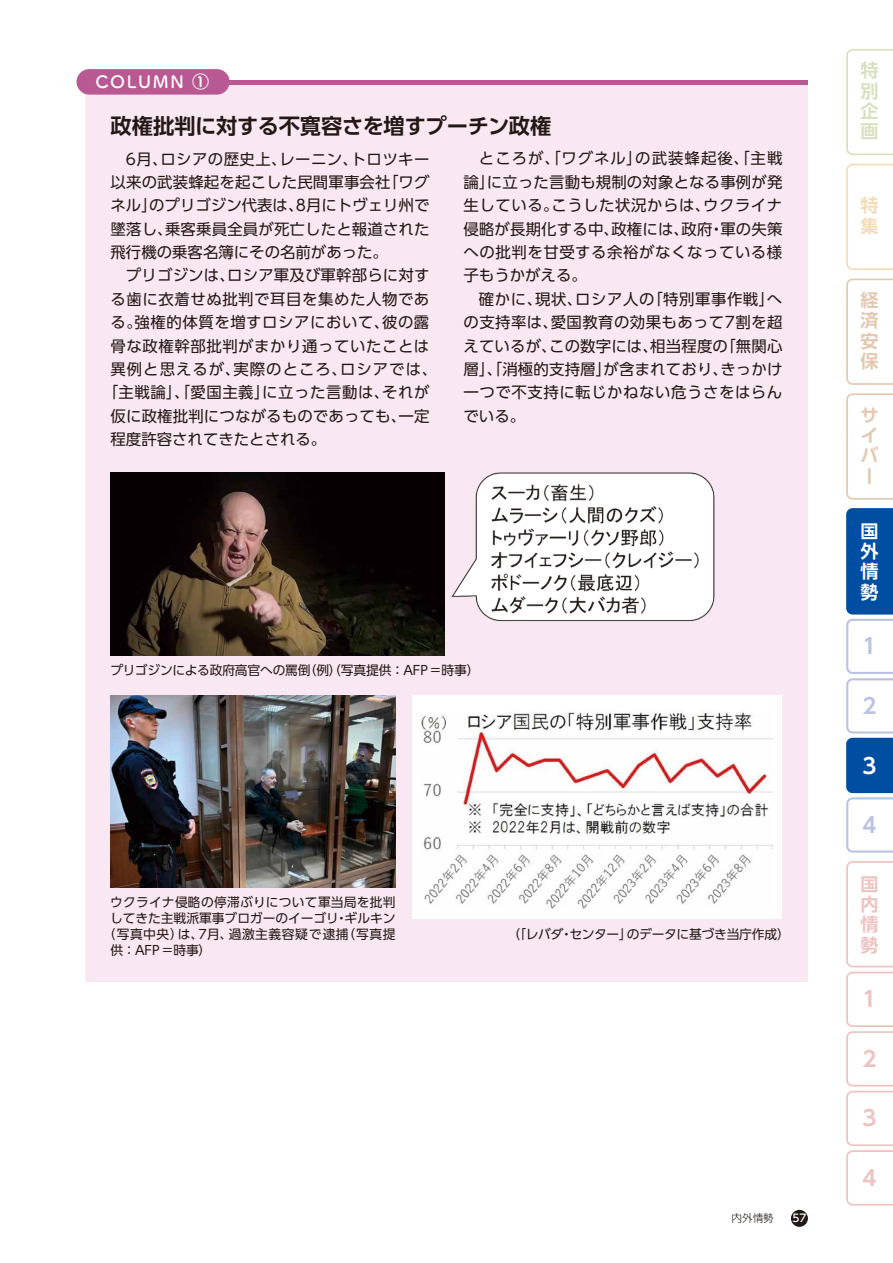
<style>
.page{position:relative;width:893px;height:1263px;background:#fff}
.page>*{position:absolute;margin:0;border:0;box-sizing:border-box;transform-origin:0 0}
.t1{font:700 21.3px "UD Shin Go Pr 6 N De";letter-spacing:-.015em;color:#221815}
.t2{font:700 21.3px "UD Shin Go Pr 6 N De";color:#edc3c0}
.t3{font:700 21.3px "UD Shin Go Pr 6 N De";color:#bbc3e3}
.t4{font:700 21.3px "UD Shin Go Pr 6 N De";color:#fff}
.t5{font:700 18px/20.4px "UD Shin Go Pr 6 N De";color:#e4c9b1;text-align:justify}
.t6{font:700 18px/20.4px "UD Shin Go Pr 6 N De";color:#edc3c0;text-align:justify}
.t7{font:700 18px/20.4px "UD Shin Go Pr 6 N De";color:#d7e1c0;text-align:justify}
.t8{font:700 18px/20.4px "UD Shin Go Pr 6 N De";color:#fff;text-align:justify}
.t9{font:700 18px/20.4px "UD Shin Go Pr 6 N De";color:#f4dcb8}
.t10{font:700 16.95px "Tsuku A Rd Gothic";letter-spacing:.1em;color:#fff}
.t11{font:15.45px/23.4px "UD Shin Go Pr 6 N";letter-spacing:.01em;color:#221815;text-align:justify}
.t12{font:15.45px "UD Shin Go Pr 6 N";letter-spacing:.035em;color:#221815}
.t13{font:15.45px "UD Shin Go Pr 6 N";letter-spacing:.06em;color:#221815}
.t14{font:12.75px "UD Shin Go Pr 6 N";letter-spacing:-.005em;color:#221815}
.t15{font:12.75px "UD Shin Go Pr 6 N";letter-spacing:.04em;color:#221815}
.t16{font:12.75px "UD Shin Go Pr 6 N";letter-spacing:.015em;color:#221815}
.t17{font:300 10.65px "UD Shin Go Pr 6 N";color:#221815}
.t18{font:500 10.65px "UD Shin Go Pr 6 N";color:#fff}
</style>
<div class="page">
<div style="left:85px;top:81px;width:723px;height:901px;background:#f9e8f1"></div>
<hr style="left:128px;top:81px;width:680px;height:4px;background:#b95994">
<div style="left:77px;top:69px;width:153px;height:26px;background:#b95994;border-radius:13px"></div>
<div style="left:412px;top:696px;width:370px;height:223px;background:#fff"></div>
<img style="left:420px;top:711px;width:352px;height:198px">
<img style="left:111px;top:473px;width:333px;height:182px">
<img style="left:111px;top:696px;width:284px;height:191px">
<img style="left:451px;top:472px;width:264px;height:150px">
<svg style="left:846px;top:861px;width:47px;height:345px"></svg>
<svg style="left:846px;top:49px;width:47px;height:107px"></svg>
<svg style="left:846px;top:163px;width:47px;height:107px"></svg>
<svg style="left:846px;top:278px;width:47px;height:107px"></svg>
<svg style="left:846px;top:393px;width:47px;height:107px"></svg>
<div style="left:791px;top:1210px;width:17px;height:17px;background:#221815;border-radius:50%"></div>
<svg style="left:846px;top:508px;width:47px;height:345px"></svg>
<p class="t10" style="left:95px;top:69px;width:115px">COLUMN ①</p>
<h1 class="t1" style="left:111px;top:108px;width:442px">政権批判に対する不寛容さを増すプーチン政権</h1>
<p class="t11" style="left:111px;top:146px;width:321px;text-indent:15px">6月、ロシアの歴史上、レーニン、トロツキー以来の武装蜂起を起こした民間軍事会社「ワグネル」のプリゴジン代表は、8月にトヴェリ州で墜落し、乗客乗員全員が死亡したと報道された飛行機の乗客名簿にその名前があった。</p>
<p class="t11" style="left:126px;top:263px;width:305px">プリゴジンは、ロシア軍及び軍幹部らに対す</p>
<p class="t12" style="left:111px;top:286px;width:320px">る歯に衣着せぬ批判で耳目を集めた人物であ</p>
<p class="t12" style="left:111px;top:310px;width:320px">る。強権的体質を増すロシアにおいて、彼の露</p>
<p class="t12" style="left:111px;top:333px;width:320px">骨な政権幹部批判がまかり通っていたことは</p>
<p class="t13" style="left:111px;top:357px;width:328px">異例と思えるが、実際のところ、ロシアでは、</p>
<p class="t12" style="left:103px;top:380px;width:328px">「主戦論」、「愛国主義」に立った言動は、それが</p>
<p class="t11" style="left:111px;top:404px;width:321px">仮に政権批判につながるものであっても、一定</p>
<p class="t11" style="left:111px;top:427px;width:217px">程度許容されてきたとされる。</p>
<p class="t11" style="left:463px;top:146px;width:320px;text-indent:15px">ところが、「ワグネル」の武装蜂起後、「主戦論」に立った言動も規制の対象となる事例が発生している。こうした状況からは、ウクライナ侵略が長期化する中、政権には、政府・軍の失策への批判を甘受する余裕がなくなっている様子もうかがえる。</p>
<p class="t11" style="left:463px;top:287px;width:320px;text-indent:15px">確かに、現状、ロシア人の「特別軍事作戦」への支持率は、愛国教育の効果もあって7割を超えているが、この数字には、相当程度の「無関心層｣、「消極的支持層」が含まれており、きっかけ一つで不支持に転じかねない危うさをはらんでいる。</p>
<p class="t14" style="left:110px;top:660px;width:371px">プリゴジンによる政府高官への罵倒（例）（写真提供：AFP＝時事）</p>
<p class="t16" style="left:110px;top:892px;width:287px">ウクライナ侵略の停滞ぶりについて軍当局を批判</p>
<p class="t14" style="left:110px;top:908px;width:287px">してきた主戦派軍事ブロガーのイーゴリ・ギルキン</p>
<p class="t15" style="left:103px;top:924px;width:294px">（写真中央）は、7月、過激主義容疑で逮捕（写真提</p>
<p class="t14" style="left:111px;top:939px;width:102px">供：AFP＝時事）</p>
<p class="t14" style="left:507px;top:924px;width:284px">（「レバダ・センター」のデータに基づき当庁作成）</p>
<p class="t17" style="left:731px;top:1210px;width:44px">内外情勢</p>
<p class="t18" style="left:792px;top:1210px;width:16px">57</p>
<p class="t7" style="left:860px;top:60px;width:19px">特別企画</p>
<p class="t9" style="left:860px;top:195px;width:19px">特集</p>
<p class="t5" style="left:860px;top:289px;width:19px">経済安保</p>
<p class="t5" style="left:860px;top:404px;width:20px">サイバー</p>
<p class="t8" style="left:860px;top:520px;width:19px">国外情勢</p>
<h1 class="t3" style="left:863px;top:629px;width:16px">1</h1>
<h1 class="t3" style="left:863px;top:688px;width:16px">2</h1>
<h1 class="t4" style="left:863px;top:748px;width:16px">3</h1>
<h1 class="t3" style="left:863px;top:808px;width:16px">4</h1>
<p class="t6" style="left:860px;top:873px;width:19px">国内情勢</p>
<h1 class="t2" style="left:863px;top:982px;width:16px">1</h1>
<h1 class="t2" style="left:863px;top:1041px;width:16px">2</h1>
<h1 class="t2" style="left:863px;top:1101px;width:16px">3</h1>
<h1 class="t2" style="left:863px;top:1160px;width:16px">4</h1>
</div>
